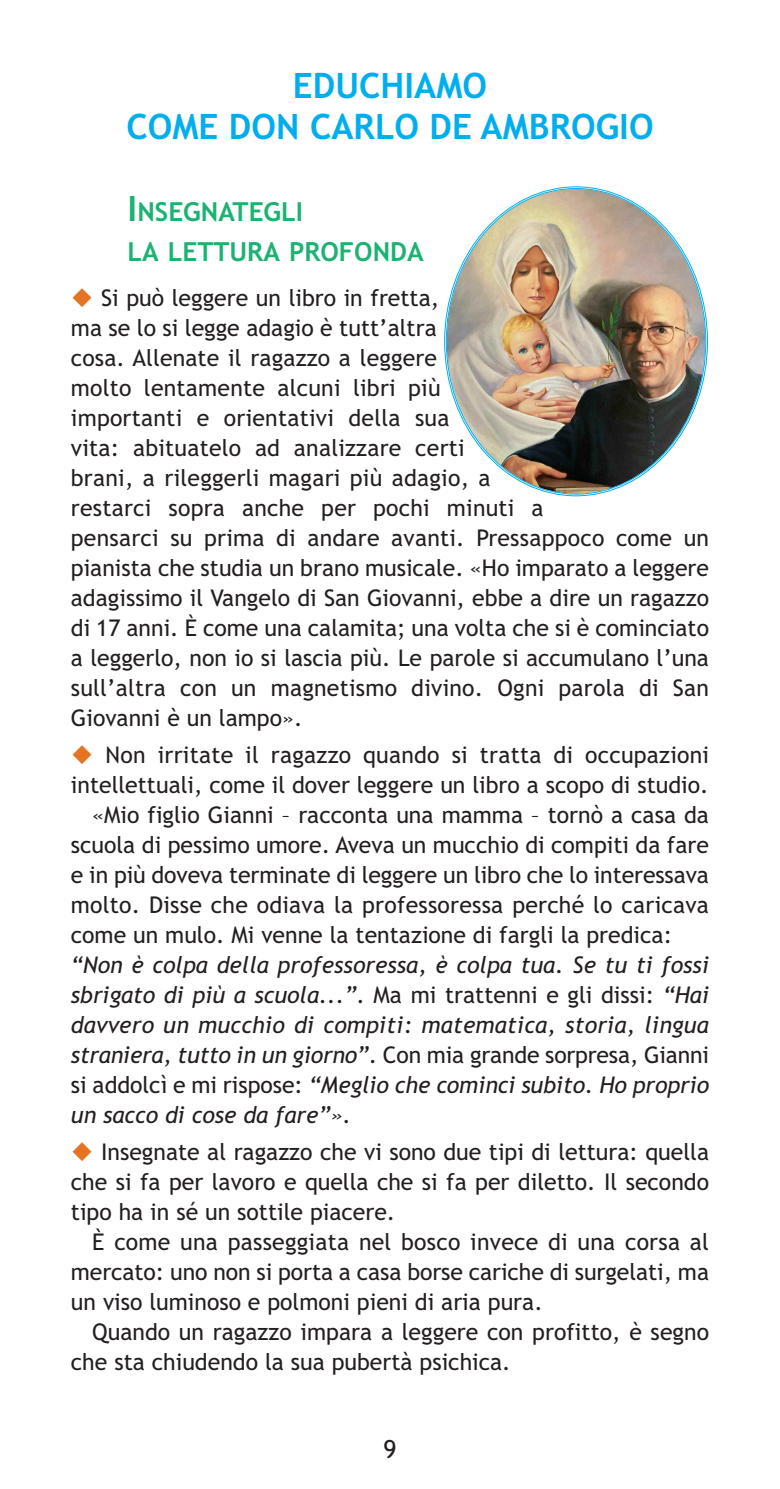
<style>
.page{position:relative;width:780px;height:1489px;background:#fff}
.page>*{position:absolute;margin:0;border:0;box-sizing:border-box;transform-origin:0 0}
.t1{font:700 35px/41px "Trebuchet MS";color:#00aeef;text-align:center}
.t2{font:700 26.25px/41px "Trebuchet MS";color:#1cb272}
.t3{font:25px "Trebuchet MS";color:#231f20}
.t4{font:23px/30px "Trebuchet MS";color:#231f20}
.t5{font:italic 23px/30px "Trebuchet MS";color:#231f20;text-align:justify}
.s1{font-size:35px}
.s2{color:#e57321}
.s3{font-style:normal}
</style>
<div class="page">
<img style="left:445px;top:188px;width:261px;height:307px">
<h1 class="t1" style="left:126px;top:65px;width:528px">EDUCHIAMO<br>COME DON CARLO DE AMBROGIO</h1>
<p class="t2" style="left:128px;top:191px;width:298px"><span class="s1">I</span>NSEGNATEGLI<br>LA LETTURA PROFONDA</p>
<p class="t4" style="left:71px;top:283px;width:639px"><span class="s2">◆</span> Si può leggere un libro in fretta,<br>ma se lo si legge adagio è tutt’altra<br>cosa. Allenate il ragazzo a leggere<br>molto lentamente alcuni libri più<br>importanti e orientativi della sua<br>vita: abituatelo ad analizzare certi<br>brani, a rileggerli magari più adagio, a<br>restarci sopra anche per pochi minuti a<br>pensarci su prima di andare avanti. Pressappoco come un pianista che studia un brano musicale. «Ho imparato a leggere adagissimo il Vangelo di San Giovanni, ebbe a dire un ragazzo di 17 anni. È come una calamita; una volta che si è cominciato a leggerlo, non io si lascia più. Le parole si accumulano l’una sull’altra con un magnetismo divino. Ogni parola di San Giovanni è un lampo».</p>
<p class="t4" style="left:71px;top:740px;width:639px"><span class="s2">◆</span> Non irritate il ragazzo quando si tratta di occupazioni</p>
<p class="t4" style="left:71px;top:770px;width:639px">intellettuali, come il dover leggere un libro a scopo di studio.</p>
<p class="t4" style="left:92px;top:800px;width:618px">«Mio figlio Gianni – racconta una mamma – tornò a casa da</p>
<p class="t4" style="left:71px;top:830px;width:639px">scuola di pessimo umore. Aveva un mucchio di compiti da fare</p>
<p class="t4" style="left:71px;top:860px;width:639px">e in più doveva terminate di leggere un libro che lo interessava</p>
<p class="t4" style="left:71px;top:890px;width:639px">molto. Disse che odiava la professoressa perché lo caricava</p>
<p class="t4" style="left:71px;top:920px;width:602px">come un mulo. Mi venne la tentazione di fargli la predica:</p>
<p class="t5" style="left:71px;top:950px;width:639px">“Non è colpa della professoressa, è colpa tua. Se tu ti fossi sbrigato di più a scuola...”<span class="s3">. Ma mi trattenni e gli dissi:</span> “Hai davvero un mucchio di compiti: matematica, storia, lingua straniera, tutto in un giorno”<span class="s3">. Con mia grande sorpresa, Gianni si addolcì e mi rispose:</span> “Meglio che cominci subito. Ho proprio un sacco di cose da fare”».</p>
<p class="t4" style="left:71px;top:1137px;width:639px;text-align:justify"><span class="s2">◆</span> Insegnate al ragazzo che vi sono due tipi di lettura: quella che si fa per lavoro e quella che si fa per diletto. Il secondo tipo ha in sé un sottile piacere.</p>
<p class="t4" style="left:71px;top:1227px;width:639px;text-align:justify;text-indent:21px">È come una passeggiata nel bosco invece di una corsa al mercato: uno non si porta a casa borse cariche di surgelati, ma un viso luminoso e polmoni pieni di aria pura.</p>
<p class="t4" style="left:71px;top:1317px;width:639px;text-indent:21px">Quando un ragazzo impara a leggere con profitto, è segno che sta chiudendo la sua pubertà psichica.</p>
<p class="t3" style="left:383px;top:1434px;width:15px">9</p>
</div>
